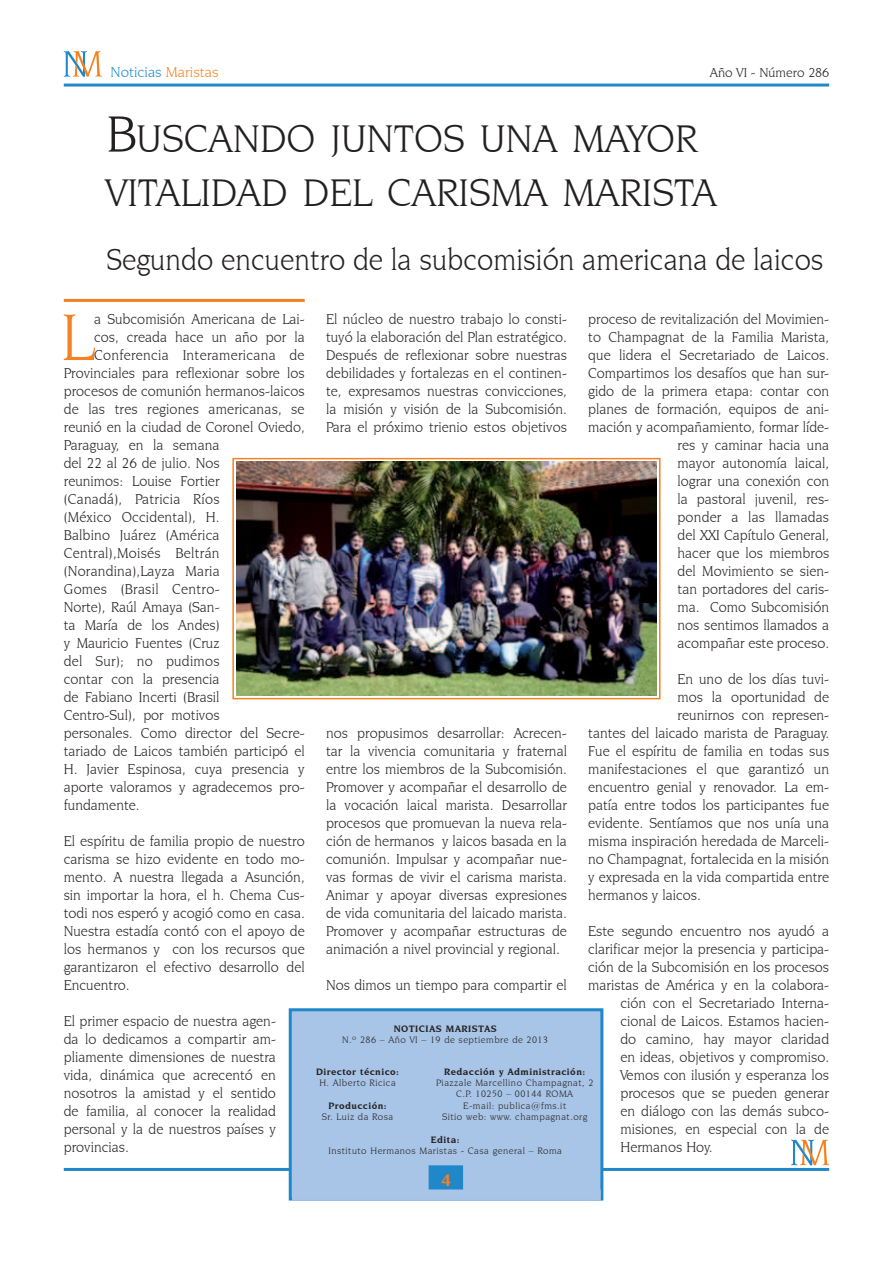
<style>
.page{position:relative;width:893px;height:1263px;background:#fff}
.page>*{position:absolute;margin:0;border:0;box-sizing:border-box;transform-origin:0 0}
.t1{font:70.2px "Novarese IT Cby BT";color:#f58220;scale:.96 1}
.t2{font:40.5px/54px "Novarese IT Cby BT";color:#231f20}
.t3{font:31.5px "Novarese IT Cby BT";color:#231f20;scale:.93 1}
.t4{font:700 18px "Novarese IT Cby BT";color:#f58220}
.t5{font:15px/18px "Novarese IT Cby BT";color:#231f20;text-align:justify;scale:.96 1}
.t6{font:15px "Novarese IT Cby BT";letter-spacing:.02em;color:#231f20;scale:.96 1}
.t7{font:15px "Novarese IT Cby BT";color:#2088c9}
.t8{font:13.5px "Novarese IT Cby BT";color:#231f20}
.t9{font:9.75px/11.2px "Novarese IT Cby BT";letter-spacing:.05em;color:#231f20;text-align:center}
.t10{font:700 9.75px "Novarese IT Cby BT";letter-spacing:.05em;color:#231f20}
.s1{color:#f58220}
.s2{font-size:54px}
</style>
<div class="page">
<hr style="left:64px;top:84px;width:765px;height:3px;background:#2088c9">
<svg style="left:64px;top:51px;width:38px;height:26px"></svg>
<svg style="left:791px;top:1140px;width:38px;height:25px"></svg>
<hr style="left:64px;top:299px;width:241px;height:3px;background:#f58220">
<hr style="left:64px;top:1168px;width:765px;height:3px;background:#2088c9">
<div style="left:289px;top:1008px;width:314px;height:192px;background:#a8c4e6;border:3px solid #2088c9"></div>
<div style="left:429px;top:1165px;width:34px;height:25px;background:#2088c9;border:3px solid #2088c9"></div>
<div style="left:292px;top:1190px;width:309px;height:10px;background:#a8c4e6"></div>
<img style="left:236px;top:461px;width:421px;height:235px">
<div style="left:232px;top:458px;width:428px;height:241px;border:2px solid #f58220"></div>
<p class="t7" style="left:111px;top:63px;width:110px">Noticias <span class="s1">Maristas</span></p>
<p class="t8" style="left:710px;top:64px;width:121px">Año VI - Número 286</p>
<h2 class="t2" style="left:106px;top:111px;width:612px"><span class="s2">B</span>USCANDO JUNTOS UNA MAYOR<br>VITALIDAD DEL CARISMA MARISTA</h2>
<h3 class="t3" style="left:106px;top:241px;width:773px">Segundo encuentro de la subcomisión americana de laicos</h3>
<h1 class="t1" style="left:61px;top:295px;width:36px">L</h1>
<p class="t5" style="left:94px;top:310px;width:221px">a Subcomisión Americana de Lai-</p>
<p class="t5" style="left:94px;top:328px;width:221px">cos, creada hace un año por la</p>
<p class="t6" style="left:94px;top:346px;width:221px">Conferencia Interamericana de</p>
<p class="t5" style="left:64px;top:364px;width:252px">Provinciales para reflexionar sobre los</p>
<p class="t5" style="left:64px;top:382px;width:252px">procesos de comunión hermanos-laicos</p>
<p class="t5" style="left:64px;top:400px;width:252px">de las tres regiones americanas, se</p>
<p class="t5" style="left:64px;top:418px;width:252px">reunió en la ciudad de Coronel Oviedo,</p>
<p class="t5" style="left:64px;top:436px;width:164px">Paraguay, en la semana</p>
<p class="t5" style="left:64px;top:454px;width:164px">del 22 al 26 de julio. Nos</p>
<p class="t5" style="left:64px;top:472px;width:164px">reunimos: Louise Fortier</p>
<p class="t5" style="left:64px;top:490px;width:164px">(Canadá), Patricia Ríos</p>
<p class="t5" style="left:64px;top:508px;width:164px">(México Occidental), H.</p>
<p class="t5" style="left:64px;top:526px;width:164px">Balbino Juárez (América</p>
<p class="t6" style="left:64px;top:544px;width:164px">Central),Moisés Beltrán</p>
<p class="t5" style="left:64px;top:562px;width:164px">(Norandina),Layza Maria</p>
<p class="t6" style="left:64px;top:580px;width:164px">Gomes (Brasil Centro-</p>
<p class="t5" style="left:64px;top:598px;width:164px">Norte), Raúl Amaya (San-</p>
<p class="t5" style="left:64px;top:616px;width:164px">ta María de los Andes)</p>
<p class="t5" style="left:64px;top:634px;width:164px">y Mauricio Fuentes (Cruz</p>
<p class="t5" style="left:64px;top:652px;width:164px">del Sur); no pudimos</p>
<p class="t5" style="left:64px;top:670px;width:164px">contar con la presencia</p>
<p class="t5" style="left:64px;top:688px;width:164px">de Fabiano Incerti (Brasil</p>
<p class="t5" style="left:64px;top:706px;width:164px">Centro-Sul), por motivos</p>
<p class="t5" style="left:64px;top:724px;width:252px">personales. Como director del Secre-</p>
<p class="t5" style="left:64px;top:742px;width:252px">tariado de Laicos también participó el</p>
<p class="t5" style="left:64px;top:760px;width:252px">H. Javier Espinosa, cuya presencia y</p>
<p class="t5" style="left:64px;top:778px;width:252px">aporte valoramos y agradecemos pro-</p>
<p class="t5" style="left:64px;top:796px;width:81px">fundamente.</p>
<p class="t5" style="left:64px;top:832px;width:252px">El espíritu de familia propio de nuestro carisma se hizo evidente en todo mo&shy;mento. A nuestra llegada a Asunción, sin importar la hora, el h. Chema Cus&shy;todi nos esperó y acogió como en casa.<br>Nuestra estadía contó con el apoyo de los hermanos y con los recursos que garantizaron el efectivo desarrollo del Encuentro.</p>
<p class="t5" style="left:64px;top:1012px;width:223px">El primer espacio de nuestra agen&shy;da lo dedicamos a compartir am&shy;pliamente dimensiones de nuestra vida, dinámica que acrecentó en nosotros la amistad y el sentido de familia, al conocer la realidad personal y la de nuestros países y provincias.</p>
<p class="t5" style="left:326px;top:310px;width:253px">El núcleo de nuestro trabajo lo consti&shy;tuyó la elaboración del Plan estratégico.<br>Después de reflexionar sobre nuestras debilidades y fortalezas en el continen&shy;te, expresamos nuestras convicciones, la misión y visión de la Subcomisión.<br>Para el próximo trienio estos objetivos</p>
<p class="t5" style="left:588px;top:310px;width:253px;text-align:right">proceso de revitalización del Movimien&shy;to Champagnat de la Familia Marista, que lidera el Secretariado de Laicos.<br>Compartimos los desafíos que han sur&shy;gido de la primera etapa: contar con planes de formación, equipos de ani&shy;mación y acompañamiento, formar líde&shy;res y caminar hacia una<br>mayor autonomía laical,<br>lograr una conexión con<br>la pastoral juvenil, res-<br>ponder a las llamadas<br>del XXI Capítulo General,<br>hacer que los miembros<br>del Movimiento se sien-<br>tan portadores del caris-<br>ma. Como Subcomisión<br>nos sentimos llamados a<br>acompañar este proceso.</p>
<p class="t5" style="left:678px;top:670px;width:159px">En uno de los días tuvi-</p>
<p class="t5" style="left:678px;top:688px;width:159px">mos la oportunidad de</p>
<p class="t5" style="left:678px;top:706px;width:159px">reunirnos con represen-</p>
<p class="t5" style="left:588px;top:724px;width:252px">tantes del laicado marista de Paraguay.</p>
<p class="t5" style="left:588px;top:742px;width:252px">Fue el espíritu de familia en todas sus</p>
<p class="t5" style="left:588px;top:760px;width:253px">manifestaciones el que garantizó un</p>
<p class="t5" style="left:588px;top:778px;width:252px">encuentro genial y renovador. La em-</p>
<p class="t5" style="left:588px;top:796px;width:252px">patía entre todos los participantes fue</p>
<p class="t5" style="left:588px;top:814px;width:252px">evidente. Sentíamos que nos unía una</p>
<p class="t5" style="left:588px;top:832px;width:252px">misma inspiración heredada de Marceli-</p>
<p class="t5" style="left:588px;top:850px;width:252px">no Champagnat, fortalecida en la misión</p>
<p class="t5" style="left:588px;top:868px;width:253px">y expresada en la vida compartida entre</p>
<p class="t5" style="left:588px;top:886px;width:119px">hermanos y laicos.</p>
<p class="t5" style="left:588px;top:922px;width:252px">Este segundo encuentro nos ayudó a</p>
<p class="t5" style="left:588px;top:940px;width:252px">clarificar mejor la presencia y participa-</p>
<p class="t5" style="left:588px;top:958px;width:252px">ción de la Subcomisión en los procesos</p>
<p class="t5" style="left:588px;top:976px;width:252px">maristas de América y en la colabora-</p>
<p class="t5" style="left:620px;top:994px;width:219px">ción con el Secretariado Interna-</p>
<p class="t5" style="left:620px;top:1012px;width:219px">cional de Laicos. Estamos hacien-</p>
<p class="t5" style="left:620px;top:1030px;width:219px">do camino, hay mayor claridad</p>
<p class="t5" style="left:620px;top:1048px;width:219px">en ideas, objetivos y compromiso.</p>
<p class="t5" style="left:620px;top:1066px;width:219px">Vemos con ilusión y esperanza los</p>
<p class="t5" style="left:620px;top:1084px;width:219px">procesos que se pueden generar</p>
<p class="t5" style="left:620px;top:1102px;width:219px">en diálogo con las demás subco-</p>
<p class="t5" style="left:620px;top:1120px;width:219px">misiones, en especial con la de</p>
<p class="t5" style="left:620px;top:1138px;width:97px">Hermanos Hoy.</p>
<p class="t5" style="left:326px;top:724px;width:253px">nos propusimos desarrollar: Acrecen&shy;tar la vivencia comunitaria y fraternal entre los miembros de la Subcomisión.<br>Promover y acompañar el desarrollo de la vocación laical marista. Desarrollar procesos que promuevan la nueva rela&shy;ción de hermanos y laicos basada en la comunión. Impulsar y acompañar nue&shy;vas formas de vivir el carisma marista.<br>Animar y apoyar diversas expresiones de vida comunitaria del laicado marista.<br>Promover y acompañar estructuras de animación a nivel provincial y regional.</p>
<p class="t5" style="left:326px;top:976px;width:252px">Nos dimos un tiempo para compartir el</p>
<p class="t10" style="left:394px;top:1023px;width:104px">noticiaS MARISTAS</p>
<p class="t9" style="left:342px;top:1034px;width:207px">N.º 286 – Año VI – 19 de septiembre de 2013</p>
<p class="t10" style="left:316px;top:1066px;width:85px">Director técnico:</p>
<p class="t9" style="left:319px;top:1077px;width:78px">H. Alberto Ricica</p>
<p class="t10" style="left:328px;top:1099px;width:60px">Producción:</p>
<p class="t9" style="left:322px;top:1111px;width:73px">Sr. Luiz da Rosa</p>
<p class="t10" style="left:444px;top:1066px;width:143px">Redacción y Administración:</p>
<p class="t9" style="left:436px;top:1077px;width:159px">Piazzale Marcellino Champagnat, 2<br>C.P. 10250 – 00144 ROMA<br>E-mail: publica@fms.it<br>Sitio web: www. champagnat.org</p>
<p class="t10" style="left:431px;top:1133px;width:30px">Edita:</p>
<p class="t9" style="left:328px;top:1145px;width:235px">Instituto Hermanos Maristas - Casa general – Roma</p>
<p class="t4" style="left:441px;top:1169px;width:12px">4</p>
</div>
